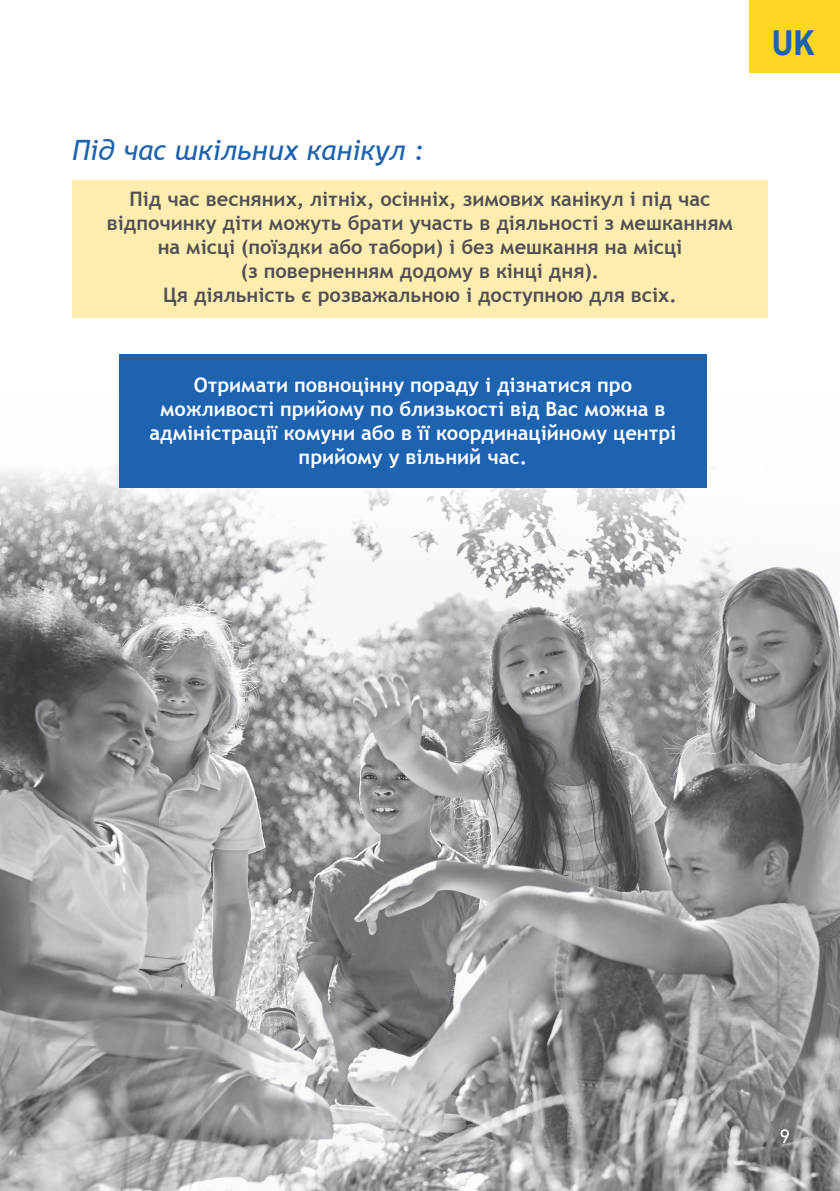
<style>
.page{position:relative;width:840px;height:1191px;background:#fff}
.page>*{position:absolute;margin:0;border:0;box-sizing:border-box;transform-origin:0 0}
.t1{font:700 36px "DIN Next LT Pro";color:#1e63b0;scale:.93 1}
.t2{font:italic 28px "Trebuchet MS";color:#1e63b0}
.t3{font:700 20px/24px "Trebuchet MS";color:#4e5152;text-align:center}
.t4{font:700 20px/24px "Trebuchet MS";color:#fff;text-align:center}
.t5{font:20px "DIN Next LT Pro";color:#fff}
</style>
<div class="page">
<div style="left:72px;top:180px;width:695px;height:138px;background:#feedaf"></div>
<img style="left:0;top:397px;width:839px;height:794px">
<div style="left:119px;top:354px;width:587px;height:134px;background:#1e63b0"></div>
<div style="left:748px;top:0;width:91px;height:72px;background:#fcd621"></div>
<h4 class="t2" style="left:72px;top:133px;width:353px">Під час шкільних канікул :</h4>
<p class="t3" style="left:107px;top:187px;width:627px">Під час весняних, літніх, осінніх, зимових канікул і під час відпочинку діти можуть брати участь в діяльності з мешканням на місці (поїздки або табори) і без мешкання на місці<br>(з поверненням додому в кінці дня).<br>Ця діяльність є розважальною і доступною для всіх.</p>
<p class="t4" style="left:149px;top:373px;width:528px">Отримати повноцінну пораду і дізнатися про можливості прийому по близькості від Вас можна в адміністрації комуни або в її координаційному центрі прийому у вільний час.</p>
<p class="t1" style="left:771px;top:22px;width:48px">UK</p>
<p class="t5" style="left:779px;top:1125px;width:12px">9</p>
</div>
